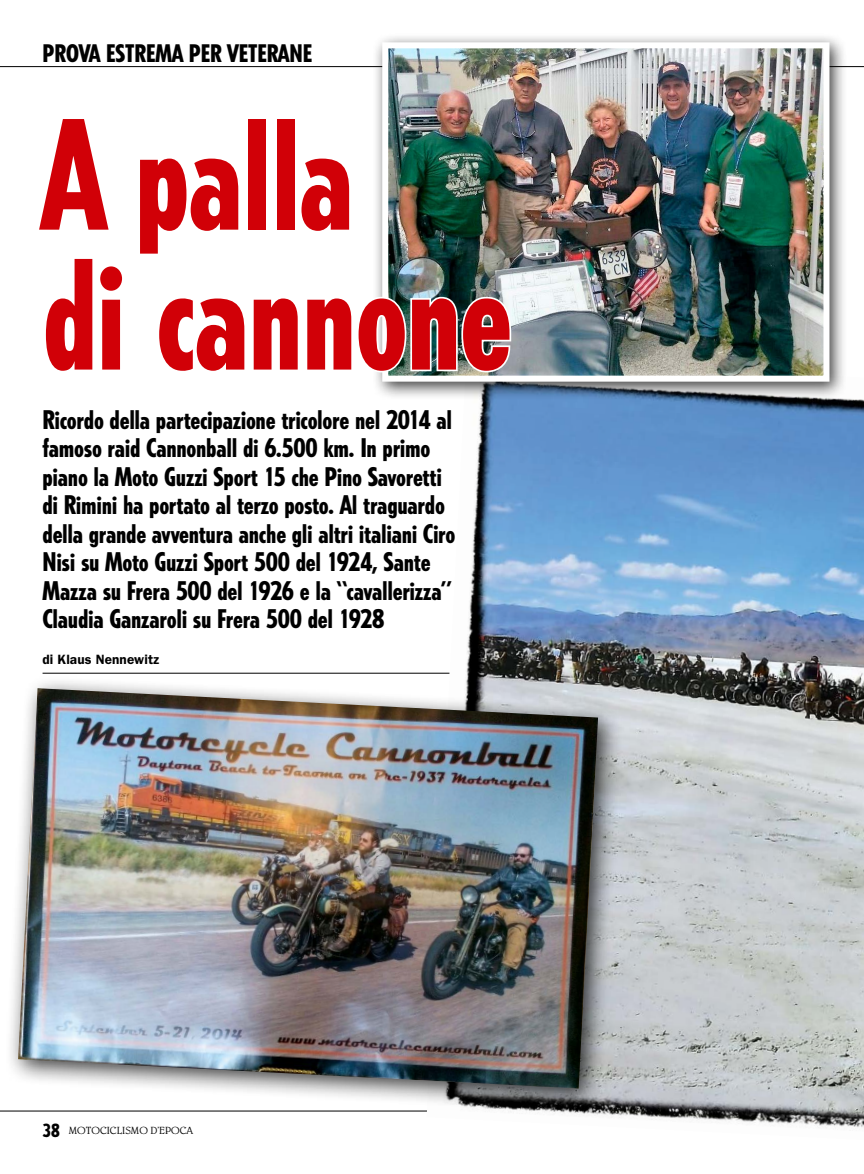
<style>
.page{position:relative;width:864px;height:1174px;background:#fff}
.page>*{position:absolute;margin:0;border:0;box-sizing:border-box;transform-origin:0 0}
.t1{font:800 condensed 149.85px/139.8px "Tempo";letter-spacing:-.01em;color:#d10007;scale:.9 1}
.t2{font:800 condensed 25.5px/28.5px "Tempo";letter-spacing:-.01em;color:#000}
.t3{font:800 condensed 24px "Tempo";color:#000}
.t4{font:600 13.5px "Franklin Gothic";letter-spacing:.01em;color:#000}
.t5{font:300 10.5px "Belwe";color:#000}
.s1{font-family:"Tempo";font-weight:800;font-stretch:condensed;font-size:18px}
</style>
<div class="page">
<hr style="left:0;top:1110px;width:863px;height:1px;background:#000">
<img style="left:426px;top:399px;width:437px;height:729px">
<hr style="left:43px;top:673px;width:406px;height:1px;background:#000">
<hr style="left:0;top:66px;width:863px;height:1px;background:#000">
<div style="left:372px;top:32px;width:475px;height:368px;background:#000;opacity:.75"></div>
<img style="left:389px;top:49px;width:433px;height:325px">
<div style="left:382px;top:42px;width:447px;height:339px;border:6px solid #fff"></div>
<div style="left:5px;top:675px;width:617px;height:438px;background:#000;opacity:.75"></div>
<img style="left:18px;top:688px;width:580px;height:400px">
<img style="left:372px;top:295px;width:140px;height:79px">
<p class="t3" style="left:43px;top:38px;width:271px">PROVA ESTREMA PER VETERANE</p>
<h1 class="t1" style="left:43px;top:104px;width:523px">A palla<br>di cannone</h1>
<p class="t2" style="left:43px;top:405px;width:414px">Ricordo della partecipazione tricolore nel 2014 al famoso raid Cannonball di 6.500 km. In primo piano la Moto Guzzi Sport 15 che Pino Savoretti di Rimini ha portato al terzo posto. Al traguardo della grande avventura anche gli altri italiani Ciro Nisi su Moto Guzzi Sport 500 del 1924, Sante Mazza su Frera 500 del 1926 e la “cavallerizza” Claudia Ganzaroli su Frera 500 del 1928</p>
<p class="t4" style="left:43px;top:651px;width:118px">di Klaus Nennewitz</p>
<p class="t5" style="left:43px;top:1124px;width:152px"><span class="s1">38</span> MOTOCICLISMO D’EPOCA</p>
</div>
